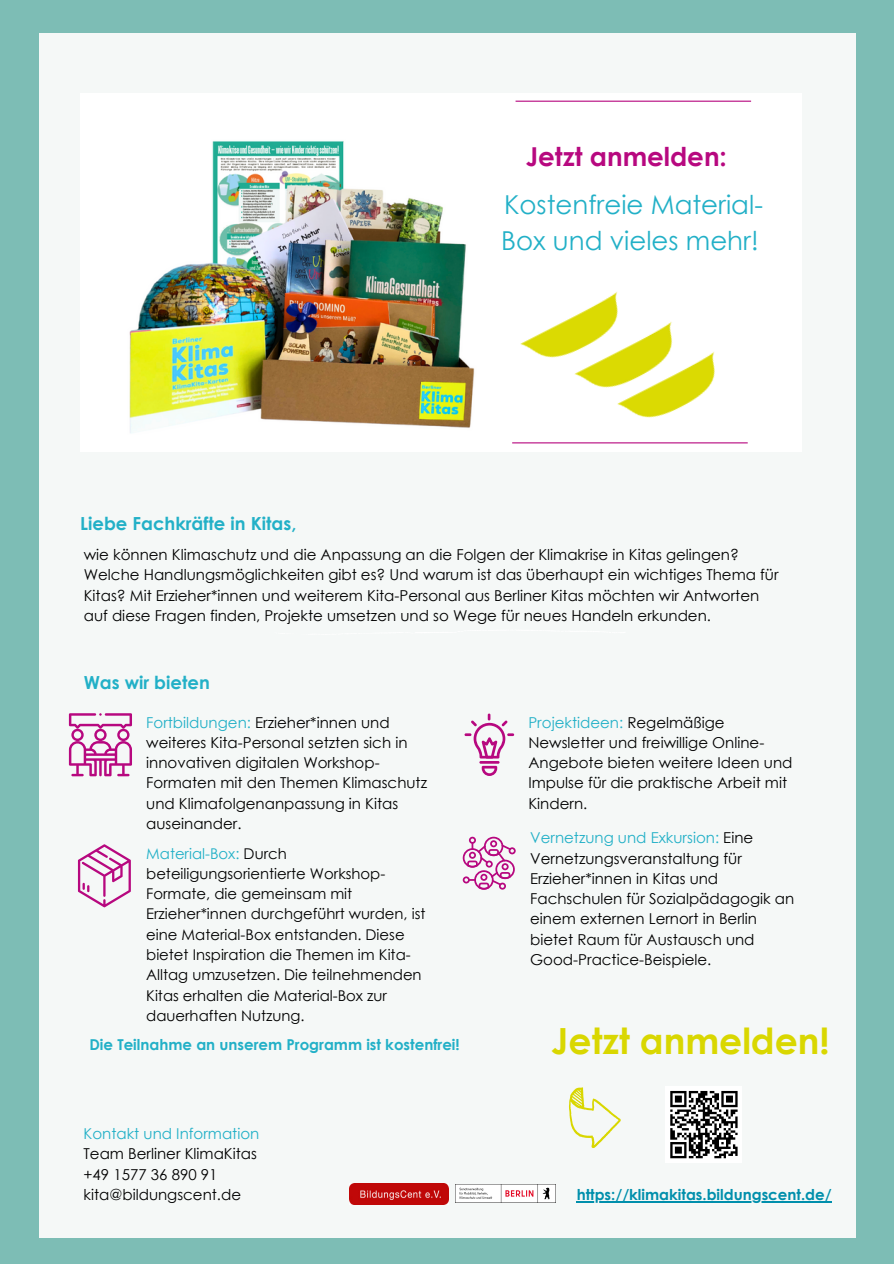
<style>
.page{position:relative;width:894px;height:1264px;background:#fff}
.page>*{position:absolute;margin:0;border:0;box-sizing:border-box;transform-origin:0 0}
.t1{font:700 36px "Century Gothic";color:#d9d700}
.t2{font:26.1px/36px "Century Gothic";color:#22b0c7}
.t3{font:700 26.1px "Century Gothic";color:#b7087f}
.t4{font:700 18px "Century Gothic";color:#22b0c7}
.t5{font:15px/20.2px "Century Gothic";color:#000}
.t6{font:700 15px "Century Gothic";color:#22b0c7}
.t7{font:700 15px "Century Gothic";color:#008fac}
.t8{font:15px "Century Gothic";color:#22b0c7}
.t9{font:14.85px/20.2px "Century Gothic";color:#000}
.s1{color:#22b0c7}
</style>
<div class="page">
<div style="left:0;top:0;width:893px;height:1263px;background:#7dbdb5"></div>
<div style="left:40px;top:33px;width:815px;height:1204px;background:#fbfbfb"></div>
<svg style="left:69px;top:713px;width:63px;height:63px"></svg>
<svg style="left:78px;top:844px;width:53px;height:63px"></svg>
<hr style="left:479px;top:761px;width:20px;height:2px;background:#b7087f">
<svg style="left:481px;top:765px;width:16px;height:11px"></svg>
<svg style="left:464px;top:713px;width:50px;height:45px"></svg>
<svg style="left:462px;top:836px;width:53px;height:53px"></svg>
<div style="left:665px;top:1086px;width:77px;height:76px;background:#fff"></div>
<svg style="left:670px;top:1090px;width:68px;height:69px"></svg>
<svg style="left:568px;top:1087px;width:52px;height:61px"></svg>
<div style="left:80px;top:93px;width:721px;height:358px;background:#fff"></div>
<hr style="left:515px;top:101px;width:235px;height:1px;background:#b7087f">
<hr style="left:512px;top:442px;width:235px;height:1px;background:#b7087f">
<img style="left:520px;top:292px;width:98px;height:66px">
<img style="left:566px;top:310px;width:106px;height:78px">
<img style="left:609px;top:340px;width:106px;height:78px">
<img style="left:129px;top:141px;width:346px;height:292px">
<img style="left:455px;top:1184px;width:100px;height:18px">
<img style="left:349px;top:1183px;width:99px;height:21px">
<hr style="left:576px;top:1200px;width:255px;height:2px;background:#008fac">
<p class="t4" style="left:80px;top:511px;width:217px">Liebe Fachkräfte in Kitas,</p>
<p class="t3" style="left:525px;top:140px;width:203px">Jetzt anmelden:</p>
<p class="t2" style="left:501px;top:186px;width:263px">Kostenfreie Material-<br>Box und vieles mehr!</p>
<p class="t5" style="left:84px;top:544px;width:696px">wie können Klimaschutz und die Anpassung an die Folgen der Klimakrise in Kitas gelingen?<br>Welche Handlungsmöglichkeiten gibt es? Und warum ist das überhaupt ein wichtiges Thema für Kitas? Mit Erzieher*innen und weiterem Kita-Personal aus Berliner Kitas möchten wir Antworten auf diese Fragen finden, Projekte umsetzen und so Wege für neues Handeln erkunden.</p>
<p class="t4" style="left:84px;top:670px;width:127px">Was wir bieten</p>
<p class="t5" style="left:146px;top:711px;width:282px"><span class="s1">Fortbildungen:</span> Erzieher*innen und weiteres Kita-Personal setzten sich in innovativen digitalen Workshop-<br>Formaten mit den Themen Klimaschutz und Klimafolgenanpassung in Kitas auseinander.</p>
<p class="t9" style="left:146px;top:842px;width:281px"><span class="s1">Material-Box:</span> Durch beteiligungsorientierte Workshop-Formate, die gemeinsam mit Erzieher*innen durchgeführt wurden, ist eine Material-Box entstanden. Diese bietet Inspiration die Themen im Kita-Alltag umzusetzen. Die teilnehmenden Kitas erhalten die Material-Box zur dauerhaften Nutzung.</p>
<p class="t6" style="left:89px;top:1035px;width:372px">Die Teilnahme an unserem Programm ist kostenfrei!</p>
<p class="t5" style="left:528px;top:711px;width:265px"><span class="s1">Projektideen:</span> Regelmäßige<br>Newsletter und freiwillige Online-<br>Angebote bieten weitere Ideen und<br>Impulse für die praktische Arbeit mit<br>Kindern.</p>
<p class="t5" style="left:530px;top:827px;width:265px"><span class="s1">Vernetzung und Exkursion:</span> Eine<br>Vernetzungsveranstaltung für<br>Erzieher*innen in Kitas und<br>Fachschulen für Sozialpädagogik an einem externen Lernort in Berlin bietet Raum für Austausch und<br>Good-Practice-Beispiele.</p>
<p class="t1" style="left:551px;top:1017px;width:279px">Jetzt anmelden!</p>
<p class="t8" style="left:83px;top:1124px;width:177px">Kontakt und Information</p>
<p class="t5" style="left:83px;top:1143px;width:175px">Team Berliner KlimaKitas</p>
<p class="t5" style="left:83px;top:1163px;width:135px">+49 1577 36 890 91</p>
<p class="t5" style="left:83px;top:1183px;width:159px">kita@bildungscent.de</p>
<p class="t7" style="left:576px;top:1184px;width:256px">https://klimakitas.bildungscent.de/</p>
</div>
